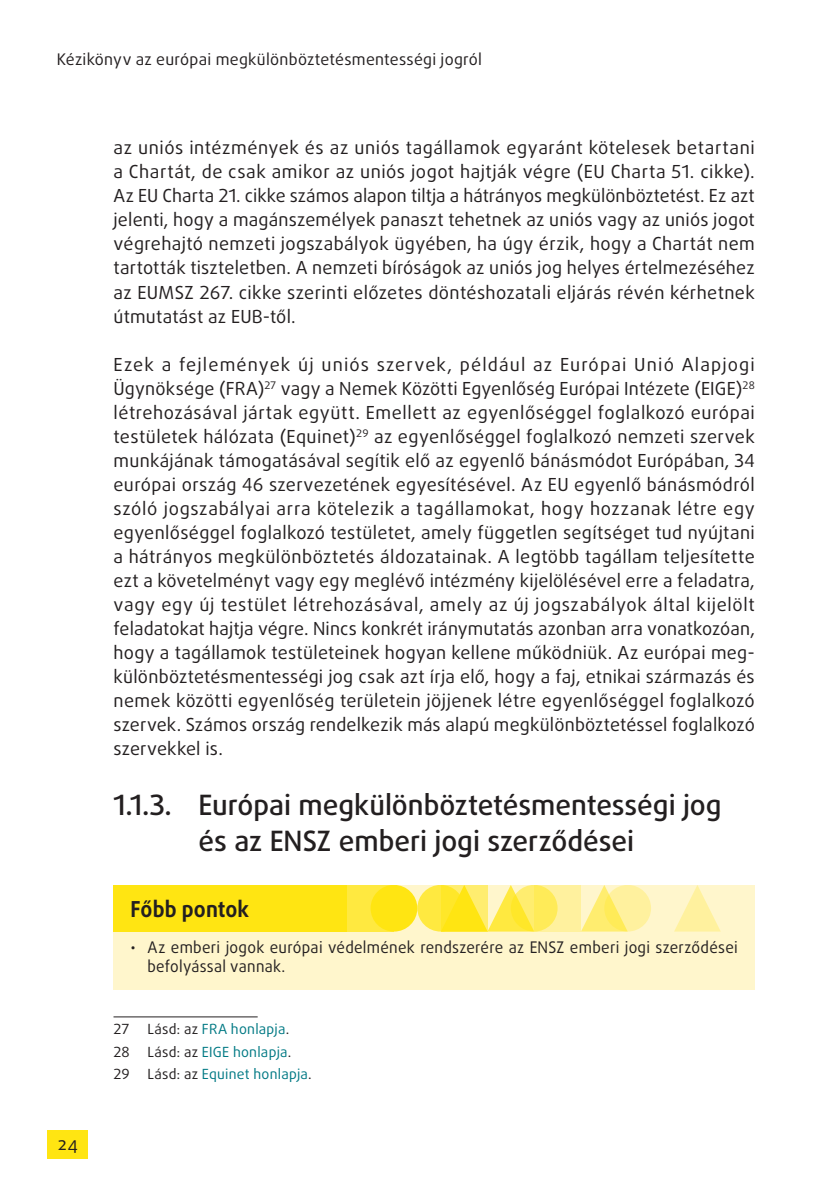
<style>
.page{position:relative;width:840px;height:1191px;background:#fff}
.page>*{position:absolute;margin:0;border:0;box-sizing:border-box;transform-origin:0 0}
.title_3{font:500 28px/36px "Daxline Pro";color:#231f20;text-align:center}
.keypoints_title_SW{font:700 22px "Daxline Pro";letter-spacing:.005em;color:#231f20;scale:.95 1}
.text{font:18px/24px "Daxline Pro";letter-spacing:.02em;color:#231f20;text-align:justify}
.t1{font:16px/19.2px "Daxline Pro";letter-spacing:.015em;color:#231f20;scale:.95 1}
.t2{font:16px "Daxline Pro";letter-spacing:.015em;color:#231f20}
.footnote{font:14px "Daxline Pro";letter-spacing:.02em;color:#007984}
.footnote-2{font:14px "Daxline Pro";color:#231f20}
.s1{color:#231f20}
</style>
<div class="page">
<svg style="left:113px;top:885px;width:641px;height:47px;background:#fff4b8"></svg>
<div style="left:417px;top:885px;width:47px;height:46px;background:#ffe940;border-radius:50%"></div>
<div style="left:347px;top:885px;width:47px;height:46px;background:#ffe940"></div>
<div style="left:113px;top:885px;width:234px;height:46px;background:#ffe512"></div>
<svg style="left:581px;top:885px;width:41px;height:46px"></svg>
<svg style="left:673px;top:885px;width:47px;height:46px;background:#fff3b5"></svg>
<div style="left:370px;top:885px;width:47px;height:46px;background:#ffe512;border-radius:50%"></div>
<svg style="left:487px;top:885px;width:42px;height:46px"></svg>
<svg style="left:510px;top:885px;width:47px;height:46px"></svg>
<svg style="left:604px;top:885px;width:46px;height:46px;background:#ffef8d"></svg>
<svg style="left:441px;top:885px;width:46px;height:46px;background:#ffe730"></svg>
<svg style="left:534px;top:885px;width:47px;height:46px;background:#ffee82"></svg>
<div style="left:48px;top:1130px;width:40px;height:29px;background:#ffe512"></div>
<div style="left:113px;top:932px;width:641px;height:58px;background:#fff6cc"></div>
<hr style="left:113px;top:1016px;width:144px;height:1px;background:#231f20">
<p class="t2" style="left:57px;top:49px;width:426px">Kézikönyv az európai megkülönböztetésmentességi jogról</p>
<p class="text" style="left:113px;top:136px;width:642px">az uniós intézmények és az uniós tagállamok egyaránt kötelesek betartani a Chartát, de csak amikor az uniós jogot hajtják végre (EU Charta 51. cikke).<br>Az EU Charta 21. cikke számos alapon tiltja a hátrányos megkülönböztetést. Ez azt jelenti, hogy a magánszemélyek panaszt tehetnek az uniós vagy az uniós jogot végrehajtó nemzeti jogszabályok ügyében, ha úgy érzik, hogy a Chartát nem tartották tiszteletben. A nemzeti bíróságok az uniós jog helyes értelmezéséhez az EUMSZ 267. cikke szerinti előzetes döntéshozatali eljárás révén kérhetnek útmutatást az EUB-től.</p>
<p class="text" style="left:113px;top:352px;width:642px;text-align:left">Ezek a fejlemények új uniós szervek, például az Európai Unió Alapjogi Ügynöksége (FRA)<sup>27</sup> vagy a Nemek Közötti Egyenlőség Európai Intézete (EIGE)<sup>28 </sup>létrehozásával jártak együtt. Emellett az egyenlőséggel foglalkozó európai testületek hálózata (Equinet)<sup>29</sup> az egyenlőséggel foglalkozó nemzeti szervek munkájának támogatásával segítik elő az egyenlő bánásmódot Európában, 34 európai ország 46 szervezetének egyesítésével. Az EU egyenlő bánásmódról szóló jogszabályai arra kötelezik a tagállamokat, hogy hozzanak létre egy egyenlőséggel foglalkozó testületet, amely független segítséget tud nyújtani a hátrányos megkülönböztetés áldozatainak. A legtöbb tagállam teljesítette ezt a követelményt vagy egy meglévő intézmény kijelölésével erre a feladatra, vagy egy új testület létrehozásával, amely az új jogszabályok által kijelölt feladatokat hajtja végre. Nincs konkrét iránymutatás azonban arra vonatkozóan, hogy a tagállamok testületeinek hogyan kellene működniük. Az európai meg&shy;különböztetésmentességi jog csak azt írja elő, hogy a faj, etnikai származás és nemek közötti egyenlőség területein jöjjenek létre egyenlőséggel foglalkozó szervek. Számos ország rendelkezik más alapú megkülönböztetéssel foglalkozó szervekkel is.</p>
<p class="title_3" style="left:113px;top:786px;width:609px">1.1.3. Európai megkülönböztetésmentességi jog és az ENSZ emberi jogi szerződései</p>
<p class="keypoints_title_SW" style="left:130px;top:894px;width:126px">Főbb pontok</p>
<p class="t1" style="left:147px;top:937px;width:622px;text-indent:-17px">• Az emberi jogok európai védelmének rendszerére az ENSZ emberi jogi szerződései befolyással vannak.</p>
<p class="text" style="left:58px;top:1131px;width:21px">24</p>
<p class="footnote-2" style="left:113px;top:1019px;width:17px">27</p>
<p class="footnote" style="left:147px;top:1019px;width:143px"><span class="s1">Lásd: az</span> FRA honlapja<span class="s1">.</span></p>
<p class="footnote-2" style="left:113px;top:1042px;width:18px">28</p>
<p class="footnote" style="left:147px;top:1042px;width:145px"><span class="s1">Lásd: az</span> EIGE honlapja<span class="s1">.</span></p>
<p class="footnote-2" style="left:113px;top:1065px;width:18px">29</p>
<p class="footnote" style="left:147px;top:1065px;width:166px"><span class="s1">Lásd: az</span> Equinet honlapja<span class="s1">.</span></p>
</div>
